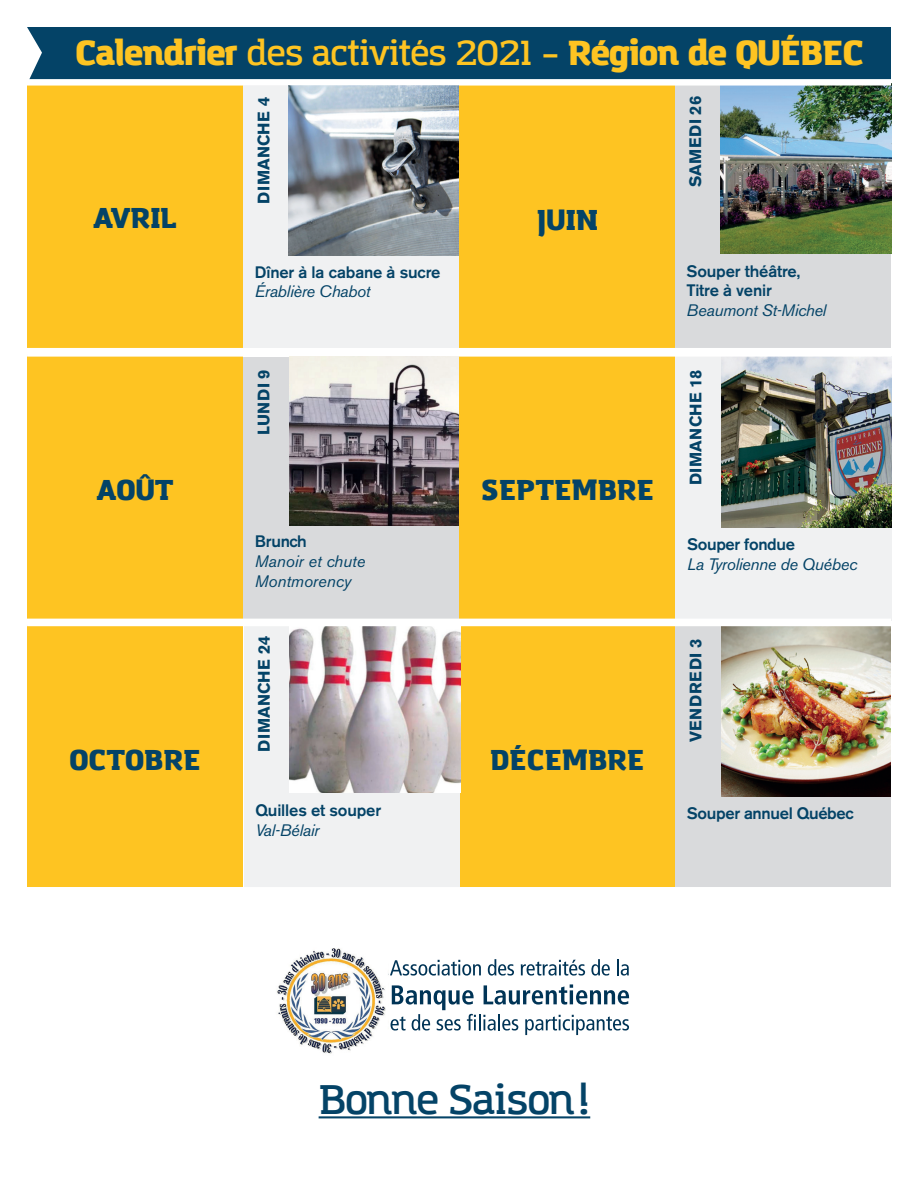
<style>
.page{position:relative;width:918px;height:1188px;background:#fff}
.page>*{position:absolute;margin:0;border:0;box-sizing:border-box;transform-origin:0 0}
.t1{font:600 41.1px "Amazing Grotesk";letter-spacing:-.03em;color:#044367}
.t2{font:900 34.5px "Amazing Grotesk";letter-spacing:-.03em;color:#fec422}
.t3{font:900 28.5px "Amazing Grotesk";color:#044367}
.t4{font:500 16.5px/19.8px "Akzidenz Grotesk BE";letter-spacing:-.01em;color:#044367}
.t5{font:italic 16.5px "Akzidenz Grotesk BE";letter-spacing:-.02em;color:#044367}
.t6{font:italic 16.5px/19.8px "Akzidenz Grotesk BE";color:#044367}
.t7{font:700 16.5px "Akzidenz Grotesk BE";letter-spacing:.01em;color:#044367}
.t8{font:700 16.5px "Akzidenz Grotesk BE";letter-spacing:.02em;color:#044367}
.t9{font:700 16.5px "Akzidenz Grotesk BE";letter-spacing:.04em;color:#044367}
.s1{font-weight:600}
</style>
<div class="page">
<div style="left:675px;top:626px;width:216px;height:265px;background:#d9dadc"></div>
<img style="left:721px;top:626px;width:170px;height:170px">
<div style="left:27px;top:626px;width:216px;height:262px;background:#fec422"></div>
<div style="left:459px;top:626px;width:216px;height:262px;background:#fec422"></div>
<div style="left:244px;top:626px;width:216px;height:265px;background:#f0f1f2"></div>
<img style="left:289px;top:626px;width:171px;height:167px">
<div style="left:27px;top:27px;width:864px;height:52px;background:#044367"></div>
<div style="left:675px;top:356px;width:216px;height:265px;background:#f0f1f2"></div>
<img style="left:722px;top:357px;width:169px;height:170px">
<div style="left:27px;top:84px;width:216px;height:265px;background:#fec422"></div>
<div style="left:459px;top:86px;width:216px;height:262px;background:#fec422"></div>
<div style="left:27px;top:356px;width:216px;height:262px;background:#fec422"></div>
<div style="left:459px;top:356px;width:216px;height:262px;background:#fec422"></div>
<div style="left:675px;top:83px;width:216px;height:265px;background:#d9dadc"></div>
<img style="left:721px;top:85px;width:170px;height:168px">
<div style="left:27px;top:351px;width:864px;height:6px;background:#fff"></div>
<div style="left:243px;top:84px;width:216px;height:265px;background:#f0f1f2"></div>
<img style="left:288px;top:86px;width:171px;height:169px">
<div style="left:243px;top:357px;width:216px;height:261px;background:#d9dadc"></div>
<img style="left:289px;top:357px;width:170px;height:168px">
<div style="left:27px;top:79px;width:864px;height:6px;background:#fff"></div>
<div style="left:27px;top:348px;width:864px;height:6px;background:#fff"></div>
<div style="left:27px;top:619px;width:864px;height:6px;background:#fff"></div>
<div style="left:27px;top:887px;width:864px;height:6px;background:#fff"></div>
<hr style="left:319px;top:1116px;width:271px;height:2px;background:#044367">
<img style="left:277px;top:948px;width:109px;height:106px">
<svg style="left:390px;top:960px;width:91px;height:16px"></svg>
<svg style="left:488px;top:959px;width:26px;height:17px"></svg>
<svg style="left:521px;top:960px;width:64px;height:16px"></svg>
<svg style="left:591px;top:959px;width:19px;height:17px"></svg>
<svg style="left:617px;top:959px;width:12px;height:17px"></svg>
<svg style="left:391px;top:984px;width:238px;height:51px"></svg>
<h2 class="t2" style="left:75px;top:31px;width:790px">Calendrier <span class="s1">des activités 2021 –</span> Région de QUÉBEC</h2>
<p class="t8" style="left:254px;top:204px;width:108px;rotate:-90deg">DIMANCHE 4</p>
<h3 class="t3" style="left:93px;top:200px;width:85px">AVRIL</h3>
<h3 class="t3" style="left:537px;top:202px;width:62px">JUIN</h3>
<p class="t4" style="left:255px;top:262px;width:187px">Dîner à la cabane à sucre</p>
<p class="t5" style="left:255px;top:282px;width:117px">Érablière Chabot</p>
<p class="t9" style="left:254px;top:435px;width:68px;rotate:-90deg">LUNDI 9</p>
<h3 class="t3" style="left:97px;top:472px;width:79px">AOÛT</h3>
<h3 class="t3" style="left:481px;top:472px;width:175px">SEPTEMBRE</h3>
<p class="t4" style="left:255px;top:531px;width:53px">Brunch</p>
<p class="t6" style="left:255px;top:551px;width:112px">Manoir et chute<br>Montmorency</p>
<p class="t7" style="left:255px;top:752px;width:117px;rotate:-90deg">DIMANCHE 24</p>
<h3 class="t3" style="left:69px;top:741px;width:133px">OCTOBRE</h3>
<h3 class="t3" style="left:490px;top:741px;width:156px">DÉCEMBRE</h3>
<p class="t4" style="left:255px;top:801px;width:127px">Quilles et souper</p>
<p class="t5" style="left:255px;top:820px;width:66px">Val-Bélair</p>
<p class="t8" style="left:686px;top:187px;width:93px;rotate:-90deg">SAMEDI 26</p>
<p class="t4" style="left:687px;top:261px;width:115px">Souper théâtre,<br>Titre à venir</p>
<p class="t5" style="left:687px;top:300px;width:141px">Beaumont St-Michel</p>
<p class="t7" style="left:686px;top:485px;width:117px;rotate:-90deg">DIMANCHE 18</p>
<p class="t4" style="left:687px;top:534px;width:110px">Souper fondue</p>
<p class="t5" style="left:687px;top:554px;width:172px">La Tyrolienne de Québec</p>
<p class="t9" style="left:686px;top:742px;width:105px;rotate:-90deg">VENDREDI 3</p>
<p class="t4" style="left:687px;top:803px;width:168px">Souper annuel Québec</p>
<h1 class="t1" style="left:319px;top:1075px;width:273px">Bonne Saison!</h1>
</div>
